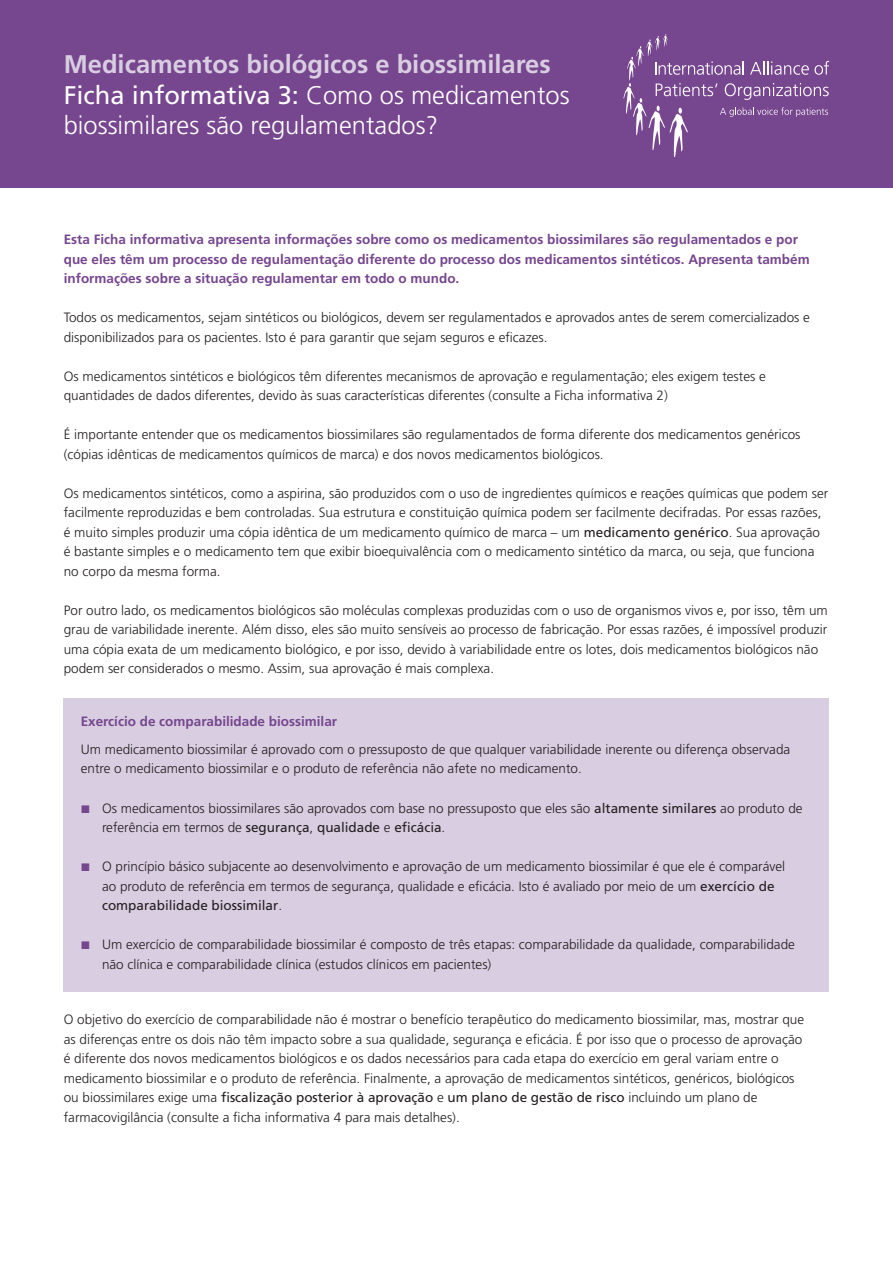
<style>
.page{position:relative;width:893px;height:1263px;background:#fff}
.page>*{position:absolute;margin:0;border:0;box-sizing:border-box;transform-origin:0 0}
.t1{font:300 25.5px/30.6px "Frutiger";color:#fff}
.t2{font:300 13.5px/19.5px "Frutiger";color:#231f20}
.t3{font:700 13.5px/19.5px "Frutiger";color:#76468f}
.s1{font-weight:700;color:#d9cee1}
.s2{font-weight:400}
</style>
<div class="page">
<div style="left:0;top:0;width:893px;height:187px;background:#76468f"></div>
<svg style="left:623px;top:34px;width:206px;height:123px"></svg>
<div style="left:64px;top:698px;width:765px;height:294px;background:#d9cee1"></div>
<h1 class="t1" style="left:64px;top:49px;width:507px"><span class="s1">Medicamentos biológicos e biossimilares<br></span><span class="s2">Ficha informativa 3:</span> Como os medicamentos biossimilares são regulamentados?</h1>
<p class="t3" style="left:64px;top:230px;width:747px">Esta Ficha informativa apresenta informações sobre como os medicamentos biossimilares são regulamentados e por que eles têm um processo de regulamentação diferente do processo dos medicamentos sintéticos. Apresenta também informações sobre a situação regulamentar em todo o mundo.</p>
<p class="t2" style="left:64px;top:308px;width:748px">Todos os medicamentos, sejam sintéticos ou biológicos, devem ser regulamentados e aprovados antes de serem comercializados e disponibilizados para os pacientes. Isto é para garantir que sejam seguros e eficazes.</p>
<p class="t2" style="left:64px;top:366px;width:704px">Os medicamentos sintéticos e biológicos têm diferentes mecanismos de aprovação e regulamentação; eles exigem testes e quantidades de dados diferentes, devido às suas características diferentes (consulte a Ficha informativa 2)</p>
<p class="t2" style="left:64px;top:425px;width:738px">É importante entender que os medicamentos biossimilares são regulamentados de forma diferente dos medicamentos genéricos (cópias idênticas de medicamentos químicos de marca) e dos novos medicamentos biológicos.</p>
<p class="t2" style="left:64px;top:483px;width:766px">Os medicamentos sintéticos, como a aspirina, são produzidos com o uso de ingredientes químicos e reações químicas que podem ser facilmente reproduzidas e bem controladas. Sua estrutura e constituição química podem ser facilmente decifradas. Por essas razões, é muito simples produzir uma cópia idêntica de um medicamento químico de marca – um <span class="s2">medicamento genérico</span>. Sua aprovação é bastante simples e o medicamento tem que exibir bioequivalência com o medicamento sintético da marca, ou seja, que funciona no corpo da mesma forma.</p>
<p class="t2" style="left:64px;top:600px;width:765px">Por outro lado, os medicamentos biológicos são moléculas complexas produzidas com o uso de organismos vivos e, por isso, têm um grau de variabilidade inerente. Além disso, eles são muito sensíveis ao processo de fabricação. Por essas razões, é impossível produzir uma cópia exata de um medicamento biológico, e por isso, devido à variabilidade entre os lotes, dois medicamentos biológicos não podem ser considerados o mesmo. Assim, sua aprovação é mais complexa.</p>
<p class="t3" style="left:81px;top:711px;width:258px">Exercício de comparabilidade biossimilar</p>
<p class="t2" style="left:81px;top:739px;width:711px">Um medicamento biossimilar é aprovado com o pressuposto de que qualquer variabilidade inerente ou diferença observada entre o medicamento biossimilar e o produto de referência não afete no medicamento.</p>
<p class="t2" style="left:102px;top:798px;width:702px">Os medicamentos biossimilares são aprovados com base no pressuposto que eles são <span class="s2">altamente similares</span> ao produto de referência em termos de <span class="s2">segurança</span>, <span class="s2">qualidade</span> e <span class="s2">eficácia</span>.</p>
<p class="t2" style="left:102px;top:856px;width:685px">O princípio básico subjacente ao desenvolvimento e aprovação de um medicamento biossimilar é que ele é comparável ao produto de referência em termos de segurança, qualidade e eficácia. Isto é avaliado por meio de um <span class="s2">exercício de comparabilidade biossimilar</span>.</p>
<p class="t2" style="left:102px;top:934px;width:694px">Um exercício de comparabilidade biossimilar é composto de três etapas: comparabilidade da qualidade, comparabilidade não clínica e comparabilidade clínica (estudos clínicos em pacientes)</p>
<p class="t2" style="left:64px;top:1010px;width:742px">O objetivo do exercício de comparabilidade não é mostrar o benefício terapêutico do medicamento biossimilar, mas, mostrar que as diferenças entre os dois não têm impacto sobre a sua qualidade, segurança e eficácia. É por isso que o processo de aprovação é diferente dos novos medicamentos biológicos e os dados necessários para cada etapa do exercício em geral variam entre o medicamento biossimilar e o produto de referência. Finalmente, a aprovação de medicamentos sintéticos, genéricos, biológicos ou biossimilares exige uma <span class="s2">fiscalização posterior à aprovação</span> e <span class="s2">um plano de gestão de risco</span> incluindo um plano de farmacovigilância (consulte a ficha informativa 4 para mais detalhes).</p>
</div>
